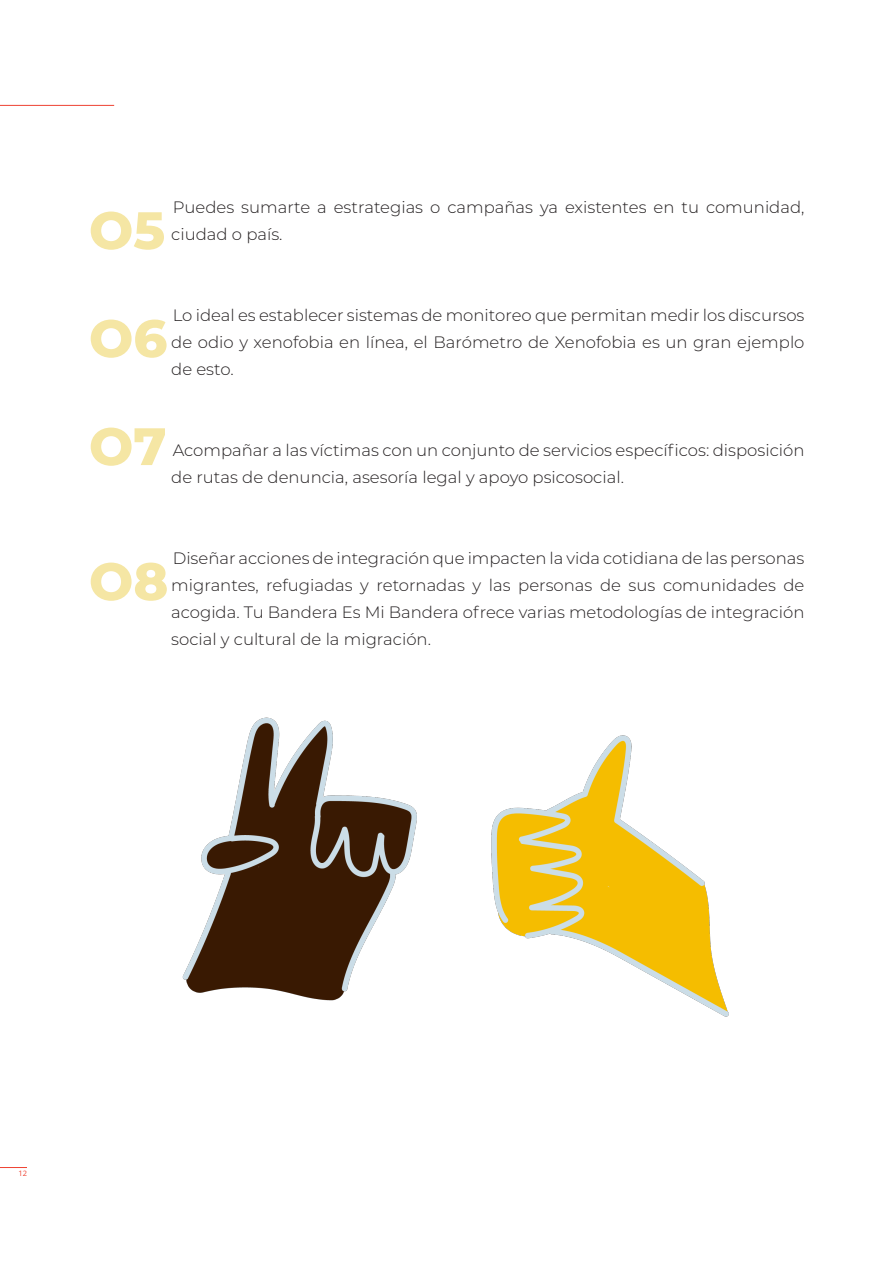
<style>
.page{position:relative;width:893px;height:1263px;background:#fff}
.page>*{position:absolute;margin:0;border:0;box-sizing:border-box;transform-origin:0 0}
.TDC_-_Título_y_númer{font:800 52.5px "Montserrat";color:#f5e6a4}
.Texto_independiente{font:300 16.5px/27px "Montserrat";color:#231f20}
.t1{font:7.5px "Open Sans";color:#ee4232}
</style>
<div class="page">
<svg style="left:0;top:1167px;width:27px;height:1px"></svg>
<hr style="left:0;top:105px;width:114px;height:1px;background:#ee4232">
<img style="left:182px;top:717px;width:547px;height:300px">
<p class="TDC_-_Título_y_númer" style="left:89px;top:192px;width:78px">O5</p>
<p class="Texto_independiente" style="left:171px;top:193px;width:635px">Puedes sumarte a estrategias o campañas ya existentes en tu comunidad, ciudad o país.</p>
<p class="Texto_independiente" style="left:171px;top:301px;width:635px;text-align:justify">Lo ideal es establecer sistemas de monitoreo que permitan medir los discursos de odio y xenofobia en línea, el Barómetro de Xenofobia es un gran ejemplo de esto.</p>
<p class="TDC_-_Título_y_númer" style="left:89px;top:300px;width:80px">O6</p>
<p class="TDC_-_Título_y_númer" style="left:89px;top:408px;width:79px">O7</p>
<p class="Texto_independiente" style="left:171px;top:436px;width:635px">Acompañar a las víctimas con un conjunto de servicios específicos: disposición de rutas de denuncia, asesoría legal y apoyo psicosocial.</p>
<p class="Texto_independiente" style="left:171px;top:544px;width:635px;text-align:justify">Diseñar acciones de integración que impacten la vida cotidiana de las personas migrantes, refugiadas y retornadas y las personas de sus comunidades de acogida. Tu Bandera Es Mi Bandera ofrece varias metodologías de integración social y cultural de la migración.</p>
<p class="TDC_-_Título_y_númer" style="left:89px;top:543px;width:81px">O8</p>
<p class="t1" style="left:18px;top:1168px;width:10px">12</p>
</div>
